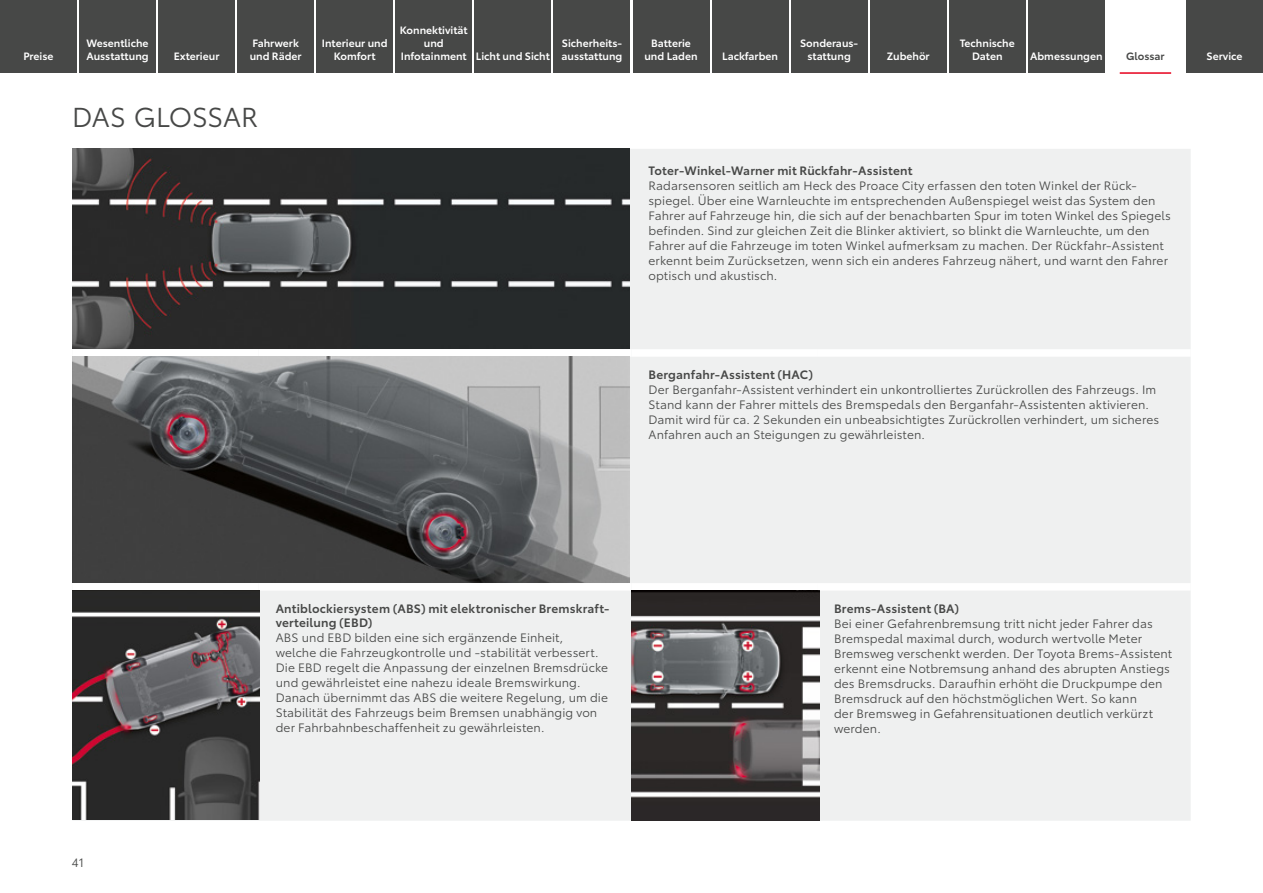
<style>
.page{position:relative;width:1263px;height:893px;background:#fff}
.page>*{position:absolute;margin:0;border:0;box-sizing:border-box;transform-origin:0 0}
._1_Headline{font:27px "Toyota Type";letter-spacing:-.01em;color:#474847}
._1_Glossar_Copy{font:12px/15px "Toyota Type";letter-spacing:.01em;color:#474847}
._1_Glossar_Head{font:600 12px/14.2px "Toyota Type";letter-spacing:.015em;color:#474847}
._1_Verlinkung{font:600 10.5px/12.6px "Toyota Type";color:#fff;text-align:center}
._1_Verlinkung_aktuell{font:600 10.5px "Toyota Type";color:#474847}
</style>
<div class="page">
<div style="left:72px;top:149px;width:1119px;height:672px;background:#eff0f0"></div>
<div style="left:72px;top:349px;width:187px;height:8px;background:#fff"></div>
<div style="left:259px;top:349px;width:372px;height:8px;background:#fff"></div>
<div style="left:631px;top:349px;width:186px;height:8px;background:#fff"></div>
<div style="left:817px;top:349px;width:374px;height:8px;background:#fff"></div>
<div style="left:72px;top:583px;width:187px;height:8px;background:#fff"></div>
<div style="left:259px;top:583px;width:372px;height:8px;background:#fff"></div>
<div style="left:631px;top:583px;width:186px;height:8px;background:#fff"></div>
<div style="left:817px;top:583px;width:374px;height:8px;background:#fff"></div>
<img style="left:72px;top:149px;width:558px;height:200px">
<img style="left:72px;top:357px;width:557px;height:225px">
<img style="left:72px;top:591px;width:188px;height:228px">
<img style="left:631px;top:591px;width:188px;height:229px">
<div style="left:0;top:0;width:77px;height:72px;background:#474847"></div>
<div style="left:79px;top:0;width:77px;height:72px;background:#474847"></div>
<div style="left:158px;top:0;width:77px;height:72px;background:#474847"></div>
<div style="left:316px;top:0;width:77px;height:72px;background:#474847"></div>
<div style="left:395px;top:0;width:77px;height:72px;background:#474847"></div>
<div style="left:553px;top:0;width:77px;height:72px;background:#474847"></div>
<div style="left:712px;top:0;width:76px;height:72px;background:#474847"></div>
<div style="left:791px;top:0;width:77px;height:72px;background:#474847"></div>
<div style="left:870px;top:0;width:77px;height:72px;background:#474847"></div>
<div style="left:949px;top:0;width:77px;height:72px;background:#474847"></div>
<div style="left:1028px;top:0;width:77px;height:72px;background:#474847"></div>
<hr style="left:1120px;top:72px;width:51px;height:2px;background:#e7001d">
<div style="left:1186px;top:0;width:77px;height:72px;background:#474847"></div>
<div style="left:474px;top:0;width:77px;height:72px;background:#474847"></div>
<div style="left:237px;top:0;width:77px;height:72px;background:#474847"></div>
<div style="left:632px;top:0;width:77px;height:72px;background:#474847"></div>
<p class="_1_Verlinkung" style="left:23px;top:49px;width:32px">Preise</p>
<p class="_1_Verlinkung" style="left:86px;top:36px;width:64px;text-align:left">Wesentliche<br>Ausstattung</p>
<p class="_1_Verlinkung" style="left:174px;top:49px;width:47px">Exterieur</p>
<p class="_1_Verlinkung" style="left:400px;top:23px;width:69px">Konnektivität und<br>Infotainment</p>
<p class="_1_Verlinkung" style="left:250px;top:36px;width:53px;text-align:left">Fahrwerk und Räder</p>
<p class="_1_Verlinkung" style="left:644px;top:36px;width:55px">Batterie und Laden</p>
<p class="_1_Verlinkung" style="left:322px;top:36px;width:67px">Interieur und<br>Komfort</p>
<p class="_1_Verlinkung" style="left:561px;top:36px;width:63px;text-align:left">Sicherheits&shy;ausstattung</p>
<p class="_1_Verlinkung" style="left:800px;top:36px;width:59px">Sonderaus&shy;stattung</p>
<p class="_1_Verlinkung" style="left:960px;top:36px;width:56px">Technische</p>
<p class="_1_Verlinkung" style="left:722px;top:49px;width:57px">Lackfarben</p>
<p class="_1_Verlinkung" style="left:476px;top:49px;width:75px">Licht und Sicht</p>
<p class="_1_Verlinkung" style="left:972px;top:49px;width:32px">Daten</p>
<p class="_1_Verlinkung" style="left:1030px;top:49px;width:74px">Abmessungen</p>
<p class="_1_Verlinkung_aktuell" style="left:1126px;top:48px;width:40px">Glossar</p>
<p class="_1_Verlinkung" style="left:1206px;top:49px;width:37px">Service</p>
<p class="_1_Verlinkung" style="left:887px;top:49px;width:44px">Zubehör</p>
<p class="_1_Headline" style="left:72px;top:97px;width:187px">DAS GLOSSAR</p>
<p class="_1_Glossar_Head" style="left:648px;top:162px;width:265px">Toter-Winkel-Warner mit Rückfahr-Assistent</p>
<p class="_1_Glossar_Copy" style="left:648px;top:177px;width:524px">Radarsensoren seitlich am Heck des Proace City erfassen den toten Winkel der Rück&shy;spiegel. Über eine Warnleuchte im entsprechenden Außenspiegel weist das System den Fahrer auf Fahrzeuge hin, die sich auf der benachbarten Spur im toten Winkel des Spiegels befinden. Sind zur gleichen Zeit die Blinker aktiviert, so blinkt die Warnleuchte, um den Fahrer auf die Fahrzeuge im toten Winkel aufmerksam zu machen. Der Rückfahr-Assistent erkennt beim Zurücksetzen, wenn sich ein anderes Fahrzeug nähert, und warnt den Fahrer optisch und akustisch.</p>
<p class="_1_Glossar_Head" style="left:648px;top:366px;width:166px">Berganfahr-Assistent (HAC)</p>
<p class="_1_Glossar_Copy" style="left:648px;top:381px;width:512px">Der Berganfahr-Assistent verhindert ein unkontrolliertes Zurückrollen des Fahrzeugs. Im Stand kann der Fahrer mittels des Bremspedals den Berganfahr-Assistenten aktivieren.<br>Damit wird für ca. 2 Sekunden ein unbeabsichtigtes Zurückrollen verhindert, um sicheres Anfahren auch an Steigungen zu gewährleisten.</p>
<p class="_1_Glossar_Copy" style="left:72px;top:855px;width:14px">41</p>
<p class="_1_Glossar_Head" style="left:276px;top:600px;width:335px">Antiblockiersystem (ABS) mit elektronischer Bremskraft&shy;verteilung (EBD)</p>
<p class="_1_Glossar_Copy" style="left:276px;top:629px;width:334px">ABS und EBD bilden eine sich ergänzende Einheit,<br>welche die Fahrzeugkontrolle und -stabilität verbessert.<br>Die EBD regelt die Anpassung der einzelnen Bremsdrücke und gewährleistet eine nahezu ideale Bremswirkung.<br>Danach übernimmt das ABS die weitere Regelung, um die Stabilität des Fahrzeugs beim Bremsen unabhängig von der Fahrbahnbeschaffenheit zu gewährleisten.</p>
<p class="_1_Glossar_Head" style="left:834px;top:600px;width:127px">Brems-Assistent (BA)</p>
<p class="_1_Glossar_Copy" style="left:834px;top:615px;width:340px">Bei einer Gefahrenbremsung tritt nicht jeder Fahrer das Bremspedal maximal durch, wodurch wertvolle Meter Bremsweg verschenkt werden. Der Toyota Brems-Assistent erkennt eine Notbremsung anhand des abrupten Anstiegs des Bremsdrucks. Daraufhin erhöht die Druckpumpe den Bremsdruck auf den höchstmöglichen Wert. So kann<br>der Bremsweg in Gefahrensituationen deutlich verkürzt werden.</p>
</div>
